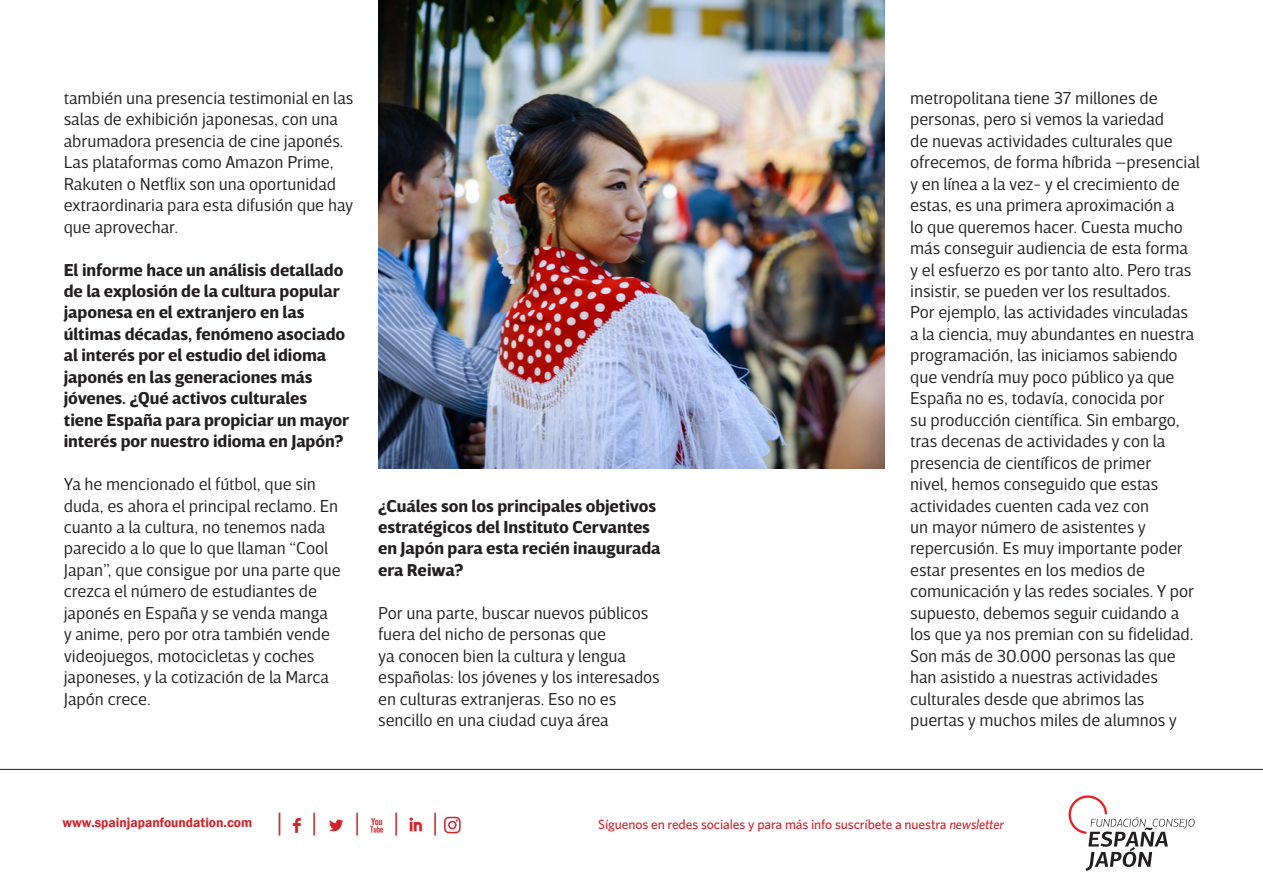
<style>
.page{position:relative;width:1263px;height:893px;background:#fff}
.page>*{position:absolute;margin:0;border:0;box-sizing:border-box;transform-origin:0 0}
.t1{font:24.45px "Socialico";color:#d1232a}
.t2{font:24.45px "News Gothic";color:#d1232a}
.R{font:300 17.55px/21.5px "Breve Sans Text";letter-spacing:-.005em;color:#231f20}
.t3{font:700 17.55px/21.5px "Breve Sans Text";letter-spacing:-.005em;color:#231f20}
.t4{font:500 13.5px "Whitney HTF";letter-spacing:-.01em;color:#d1232a}
.t5{font:600 13.5px "Franklin Gothic";color:#d1232a}
.s1{font-family:"News Gothic"}
.s2{font-style:italic}
</style>
<div class="page">
<svg style="left:1068px;top:795px;width:127px;height:76px"></svg>
<svg style="left:444px;top:817px;width:17px;height:16px"></svg>
<hr style="left:0;top:769px;width:1263px;height:1px;background:#231f20">
<img style="left:378px;top:0;width:506px;height:469px">
<p class="R" style="left:64px;top:87px;width:291px">también una presencia testimonial en las salas de exhibición japonesas, con una abrumadora presencia de cine japonés.<br>Las plataformas como Amazon Prime, Rakuten o Netflix son una oportunidad extraordinaria para esta difusión que hay que aprovechar.</p>
<p class="t3" style="left:64px;top:259px;width:287px">El informe hace un análisis detallado de la explosión de la cultura popular japonesa en el extranjero en las últimas décadas, fenómeno asociado al interés por el estudio del idioma japonés en las generaciones más jóvenes. ¿Qué activos culturales tiene España para propiciar un mayor interés por nuestro idioma en Japón?</p>
<p class="R" style="left:64px;top:473px;width:278px">Ya he mencionado el fútbol, que sin duda, es ahora el principal reclamo. En cuanto a la cultura, no tenemos nada parecido a lo que lo que llaman “Cool Japan”, que consigue por una parte que crezca el número de estudiantes de japonés en España y se venda manga<br>y anime, pero por otra también vende videojuegos, motocicletas y coches japoneses, y la cotización de la Marca Japón crece.</p>
<p class="t3" style="left:378px;top:495px;width:284px">¿Cuáles son los principales objetivos estratégicos del Instituto Cervantes en Japón para esta recién inaugurada era Reiwa?</p>
<p class="R" style="left:378px;top:602px;width:283px">Por una parte, buscar nuevos públicos fuera del nicho de personas que<br>ya conocen bien la cultura y lengua españolas: los jóvenes y los interesados en culturas extranjeras. Eso no es sencillo en una ciudad cuya área</p>
<p class="R" style="left:910px;top:87px;width:291px">metropolitana tiene 37 millones de personas, pero si vemos la variedad<br>de nuevas actividades culturales que ofrecemos, de forma híbrida –presencial y en línea a la vez- y el crecimiento de estas, es una primera aproximación a<br>lo que queremos hacer. Cuesta mucho más conseguir audiencia de esta forma y el esfuerzo es por tanto alto. Pero tras insistir, se pueden ver los resultados.<br>Por ejemplo, las actividades vinculadas a la ciencia, muy abundantes en nuestra programación, las iniciamos sabiendo que vendría muy poco público ya que España no es, todavía, conocida por<br>su producción científica. Sin embargo, tras decenas de actividades y con la presencia de científicos de primer<br>nivel, hemos conseguido que estas actividades cuenten cada vez con<br>un mayor número de asistentes y repercusión. Es muy importante poder estar presentes en los medios de comunicación y las redes sociales. Y por supuesto, debemos seguir cuidando a los que ya nos premian con su fidelidad.<br>Son más de 30.000 personas las que han asistido a nuestras actividades culturales desde que abrimos las puertas y muchos miles de alumnos y</p>
<p class="t5" style="left:63px;top:815px;width:191px">www.spainjapanfoundation.com</p>
<h1 class="t1" style="left:292px;top:811px;width:152px">F<span class="s1">|</span>L<span class="s1">|</span>X<span class="s1">|</span>I<span class="s1">|</span></h1>
<h1 class="t2" style="left:273px;top:808px;width:14px">|</h1>
<p class="t4" style="left:598px;top:816px;width:407px">Síguenos en redes sociales y para más info suscríbete a nuestra <span class="s2">newsletter</span></p>
</div>
